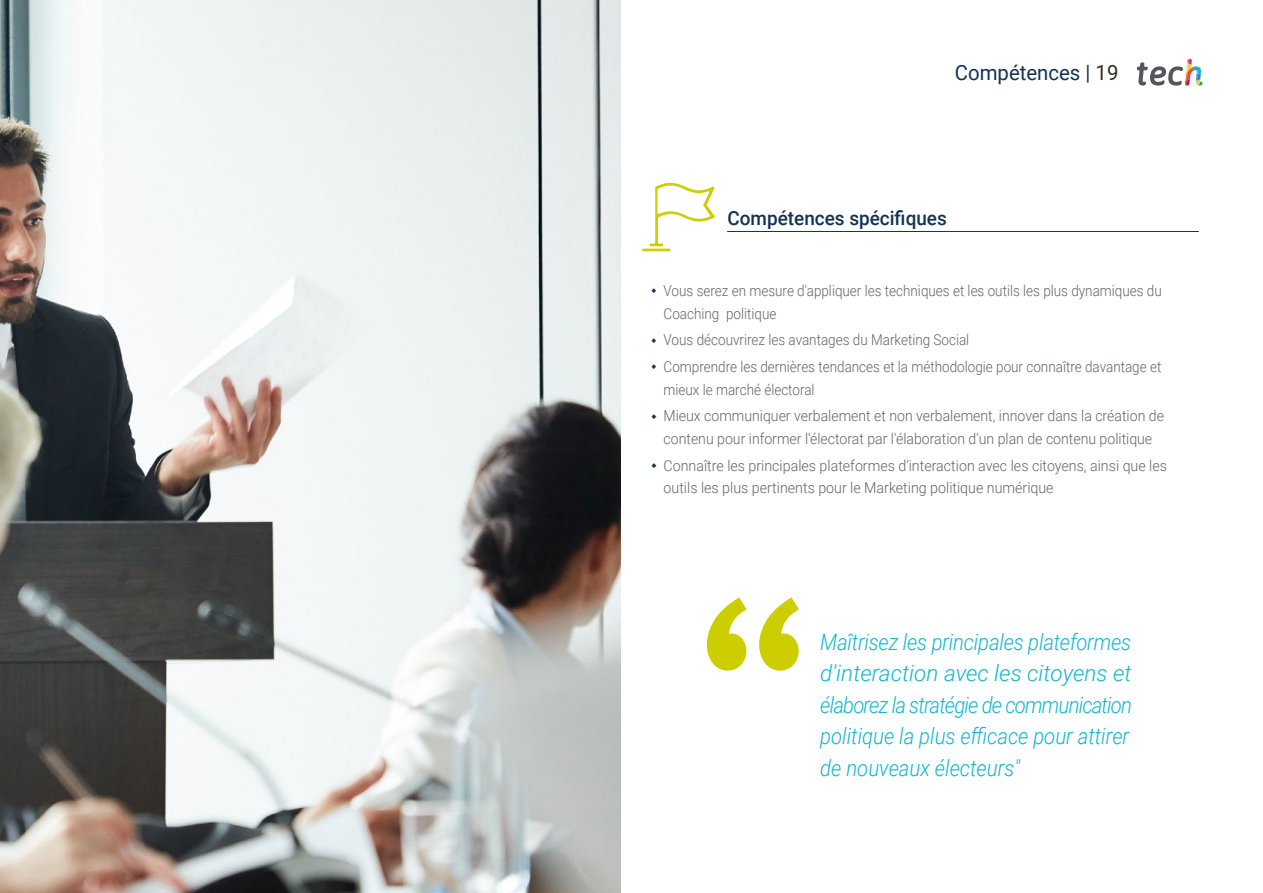
<style>
.page{position:relative;width:1263px;height:893px;background:#fff}
.page>*{position:absolute;margin:0;border:0;box-sizing:border-box;transform-origin:0 0}
.t1{font:italic 300 22.5px/31.5px "Roboto";letter-spacing:-.005em;color:#0fb6cf;scale:.9 1}
.t2{font:21px "Roboto";color:#123352}
.t3{font:500 19.5px "Roboto";color:#123352}
.t4{font:300 15px/26.7px "Roboto";color:#61646a;scale:.9 1}
.t5{font:300 15px/26.7px "Roboto";color:#61646a;scale:.94 1}
.t6{font:300 15px "Roboto";color:#61646a;scale:.95 1}
.s1{color:#312e20}
</style>
<div class="page">
<img style="left:0;top:0;width:621px;height:893px">
<hr style="left:727px;top:231px;width:472px;height:1px;background:#123352">
<hr style="left:642px;top:249px;width:28px;height:2px;background:#cdce00">
<svg style="left:649px;top:183px;width:66px;height:63px"></svg>
<svg style="left:1137px;top:59px;width:65px;height:27px"></svg>
<svg style="left:707px;top:597px;width:92px;height:74px"></svg>
<h2 class="t2" style="left:955px;top:57px;width:165px">Compétences | <span class="s1">19</span></h2>
<h3 class="t3" style="left:727px;top:205px;width:221px">Compétences spécifiques</h3>
<p class="t4" style="left:664px;top:279px;width:555px;line-height:22.5px">Vous serez en mesure d'appliquer les techniques et les outils les plus dynamiques du<br>Coaching politique</p>
<p class="t4" style="left:664px;top:326px;width:555px">Vous découvrirez les avantages du Marketing Social<br>Comprendre les dernières tendances et la méthodologie pour connaître davantage et</p>
<p class="t4" style="left:664px;top:375px;width:557px">mieux le marché électoral<br>Mieux communiquer verbalement et non verbalement, innover dans la création de</p>
<p class="t5" style="left:664px;top:425px;width:537px">contenu pour informer l'électorat par l'élaboration d'un plan de contenu politique<br>Connaître les principales plateformes d'interaction avec les citoyens, ainsi que les</p>
<p class="t6" style="left:664px;top:477px;width:412px">outils les plus pertinents pour le Marketing politique numérique</p>
<h1 class="t1" style="left:820px;top:625px;width:348px">Maîtrisez les principales plateformes d'interaction avec les citoyens et élaborez la stratégie de communication politique la plus efficace pour attirer de nouveaux électeurs"</h1>
</div>
